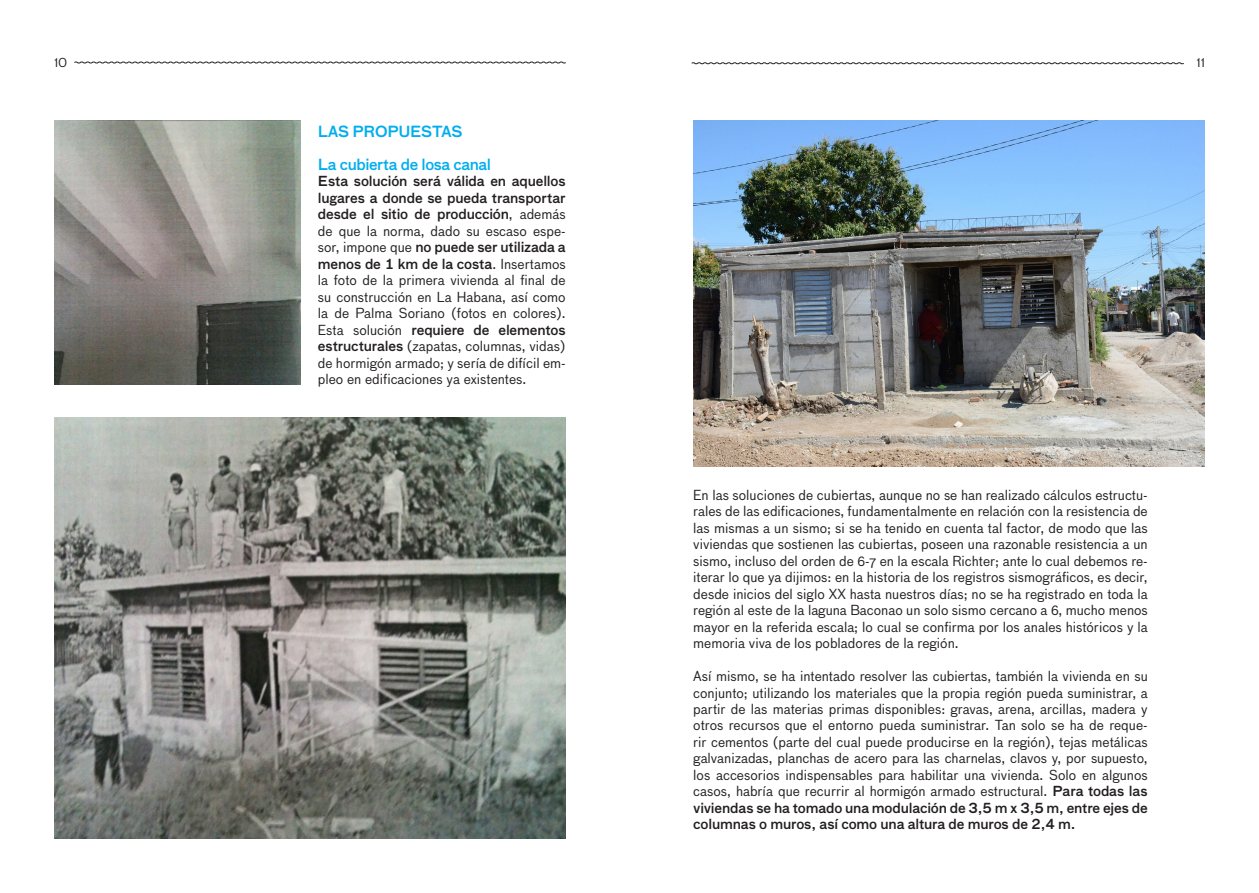
<style>
.page{position:relative;width:1259px;height:893px;background:#fff}
.page>*{position:absolute;margin:0;border:0;box-sizing:border-box;transform-origin:0 0}
.t1{font:500 15px "Bau TF";letter-spacing:-.03em;color:#00aeef}
.t2{font:13.5px/16.5px "Bau";color:#231f20;text-align:justify}
.t3{font:500 13.5px/16.5px "Bau TF";letter-spacing:-.01em;color:#231f20}
.t4{font:12px "Bau LF";color:#231f20}
.s1{font-family:"Bau";font-weight:400}
.s2{font-family:"Bau TF";font-weight:500}
</style>
<div class="page">
<svg style="left:74px;top:61px;width:492px;height:3px"></svg>
<svg style="left:691px;top:62px;width:493px;height:3px"></svg>
<img style="left:54px;top:417px;width:512px;height:422px">
<img style="left:54px;top:120px;width:247px;height:264px">
<img style="left:693px;top:120px;width:512px;height:346px">
<p class="t4" style="left:54px;top:56px;width:15px">10</p>
<p class="t4" style="left:1196px;top:56px;width:10px">11</p>
<p class="t1" style="left:318px;top:122px;width:146px">LAS PROPUESTAS</p>
<p class="t1" style="left:318px;top:155px;width:175px">La cubierta de losa canal</p>
<p class="t3" style="left:318px;top:173px;width:249px;text-align:justify">Esta solución será válida en aquellos lugares a donde se pueda transportar desde el sitio de producción<span class="s1">, además</span></p>
<p class="t2" style="left:318px;top:222px;width:249px">de que la norma, dado su escaso espe-</p>
<p class="t3" style="left:318px;top:239px;width:249px"><span class="s1">sor, impone que</span> no puede ser utilizada a menos de 1 km de la costa<span class="s1">. Insertamos</span></p>
<p class="t2" style="left:318px;top:272px;width:249px">la foto de la primera vivienda al final de su construcción en La Habana, así como la de Palma Soriano (fotos en colores).</p>
<p class="t3" style="left:318px;top:321px;width:249px"><span class="s1">Esta solución</span> requiere de elementos</p>
<p class="t2" style="left:318px;top:338px;width:249px"><span class="s2">estructurales</span> (zapatas, columnas, vidas) de hormigón armado; y sería de difícil em&shy;pleo en edificaciones ya existentes.</p>
<p class="t2" style="left:693px;top:486px;width:456px">En las soluciones de cubiertas, aunque no se han realizado cálculos estructu&shy;rales de las edificaciones, fundamentalmente en relación con la resistencia de las mismas a un sismo; si se ha tenido en cuenta tal factor, de modo que las viviendas que sostienen las cubiertas, poseen una razonable resistencia a un sismo, incluso del orden de 6-7 en la escala Richter; ante lo cual debemos re&shy;iterar lo que ya dijimos: en la historia de los registros sismográficos, es decir, desde inicios del siglo XX hasta nuestros días; no se ha registrado en toda la región al este de la laguna Baconao un solo sismo cercano a 6, mucho menos mayor en la referida escala; lo cual se confirma por los anales históricos y la memoria viva de los pobladores de la región.</p>
<p class="t2" style="left:693px;top:668px;width:456px">Así mismo, se ha intentado resolver las cubiertas, también la vivienda en su conjunto; utilizando los materiales que la propia región pueda suministrar, a partir de las materias primas disponibles: gravas, arena, arcillas, madera y otros recursos que el entorno pueda suministrar. Tan solo se ha de reque&shy;rir cementos (parte del cual puede producirse en la región), tejas metálicas galvanizadas, planchas de acero para las charnelas, clavos y, por supuesto, los accesorios indispensables para habilitar una vivienda. Solo en algunos casos, habría que recurrir al hormigón armado estructural. <span class="s2">Para todas las</span></p>
<p class="t3" style="left:693px;top:800px;width:456px">viviendas se ha tomado una modulación de 3,5 m x 3,5 m, entre ejes de columnas o muros, así como una altura de muros de 2,4 m.</p>
</div>
